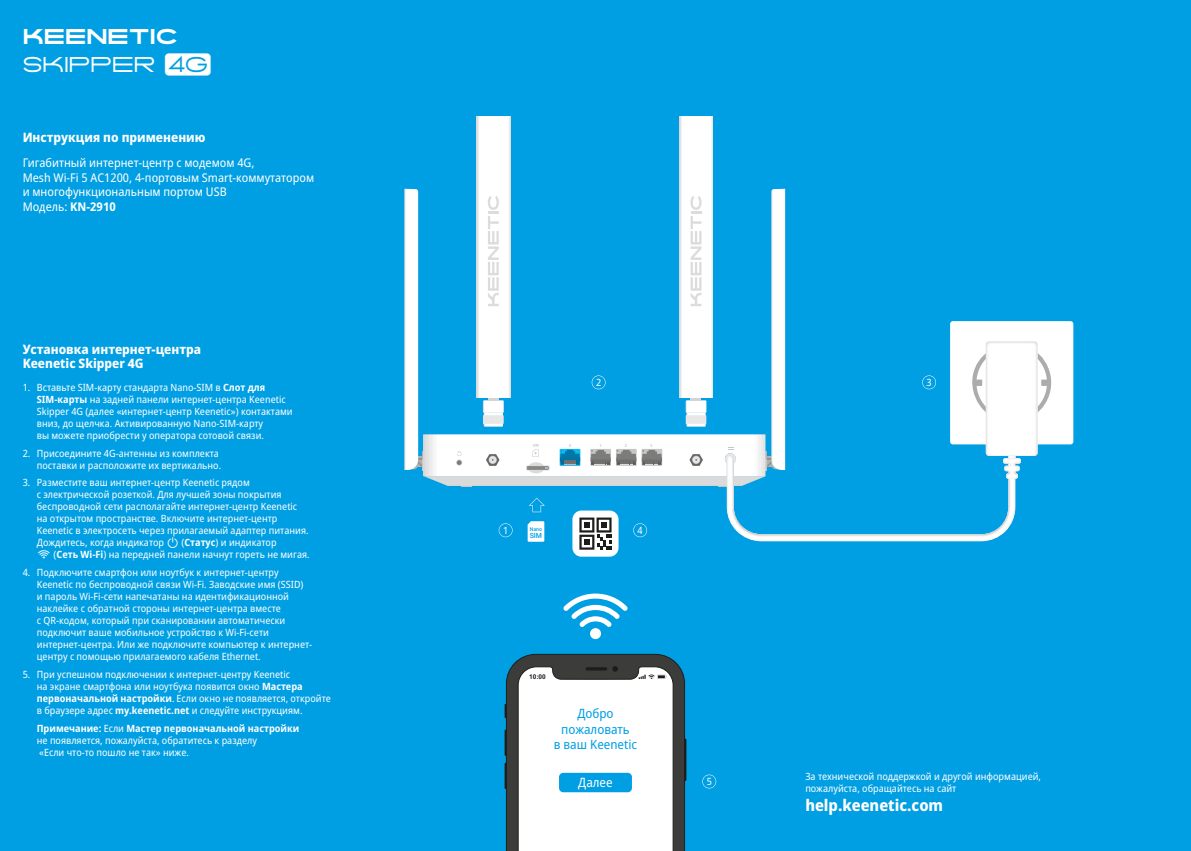
<style>
.page{position:relative;width:1191px;height:851px;background:#fff}
.page>*{position:absolute;margin:0;border:0;box-sizing:border-box;transform-origin:0 0}
.t1{font:20px "KEENETIC Logo";color:#fff}
.t2{font:20px "KEENETICM";color:#fff}
.t3{font:800 semi-condensed 16px "Noto Sans";color:#fff}
.t4{font:800 semi-condensed 13px/14px "Noto Sans";color:#fff}
.t5{font:semi-condensed 12.9px/15.4px "Noto Sans";color:#009fe3;text-align:center}
.t6{font:semi-condensed 12.9px "Noto Sans";color:#fff}
.t7{font:semi-condensed 12px/14.4px "Noto Sans";color:#fff}
.t8{font:semi-condensed 10px/12px "Noto Sans";color:#fff}
.t9{font:500 7.1px "Roboto";color:#009fe3}
.t10{font:700 6.6px "Arial";color:#1d1d1b}
.t11{font:500 5.2px "Roboto";color:#009fe3}
.t12{font:700 4px "Arial";color:#c6c6c6}
.s1{font-weight:700}
.s2{font-family:"QSG Simbols";font-stretch:normal}
</style>
<div class="page">
<div style="left:0;top:0;width:1191px;height:850px;background:#009fe3"></div>
<svg style="left:633px;top:523px;width:14px;height:14px"></svg>
<svg style="left:702px;top:774px;width:14px;height:14px"></svg>
<svg style="left:922px;top:375px;width:14px;height:5px"></svg>
<svg style="left:504px;top:653px;width:182px;height:197px;background:#c8cdce"></svg>
<svg style="left:563px;top:593px;width:64px;height:46px"></svg>
<div style="left:572px;top:510px;width:46px;height:46px;background:#fff;border-radius:9px"></div>
<svg style="left:579px;top:517px;width:32px;height:32px"></svg>
<div style="left:559px;top:772px;width:73px;height:20px;background:#009fe3;border-radius:4px"></div>
<svg style="left:499px;top:523px;width:13px;height:14px"></svg>
<svg style="left:527px;top:521px;width:17px;height:20px"></svg>
<svg style="left:529px;top:498px;width:16px;height:14px"></svg>
<div style="left:679px;top:116px;width:34px;height:281px;background:linear-gradient(to right,#fdfdfd,#fefefe)"></div>
<div style="left:476px;top:116px;width:34px;height:281px;background:linear-gradient(to right,#fbfbfb,#fff)"></div>
<svg style="left:404px;top:189px;width:381px;height:298px"></svg>
<div style="left:950px;top:321px;width:123px;height:123px;background:#fff;border-radius:3px"></div>
<svg style="left:972px;top:343px;width:79px;height:79px"></svg>
<svg style="left:727px;top:380px;width:258px;height:75px"></svg>
<img style="left:727px;top:455px;width:288px;height:86px">
<img style="left:985px;top:341px;width:52px;height:115px">
<svg style="left:1003px;top:456px;width:13px;height:2px"></svg>
<img style="left:1003px;top:458px;width:18px;height:20px">
<h1 class="t1" style="left:23px;top:24px;width:157px">KEENETIC</h1>
<h1 class="t2" style="left:23px;top:52px;width:190px">SKIPPER Ó</h1>
<h3 class="t4" style="left:23px;top:130px;width:184px">Инструкция по применению</h3>
<p class="t7" style="left:23px;top:157px;width:293px">Гигабитный интернет-центр с модемом 4G,<br>Mesh Wi-Fi 5 AС1200, 4-портовым Smart-коммутатором и многофункциональным портом USB<br>Модель: <span class="s1">KN-2910</span></p>
<h3 class="t4" style="left:23px;top:342px;width:180px">Установка интернет-центра<br>Keenetic Skipper 4G</h3>
<p class="t8" style="left:37px;top:382px;width:257px;text-indent:-14px">1. Вставьте SIM-карту стандарта Nano-SIM в <span class="s1">Cлот для SIM-карты</span> на задней панели интернет-центра Keenetic Skipper 4G (далее «интернет-центр Keenetic») контактами вниз, до щелчка. Активированную Nano-SIM-карту<br>вы можете приобрести у оператора сотовой связи.</p>
<p class="t8" style="left:23px;top:448px;width:200px;text-align:right">2. Присоедините 4G-антенны из комплекта поставки и расположите их вертикально.</p>
<p class="t8" style="left:37px;top:477px;width:274px;text-indent:-14px">3. Разместите ваш интернет-центр Keenetic рядом<br>с электрической розеткой. Для лучшей зоны покрытия беспроводной сети располагайте интернет-центр Keenetic на открытом пространстве. Включите интернет‑центр Keenetic в электросеть через прилагаемый адаптер питания.<br>Дождитесь, когда индикатор <span class="s2">C</span> (<span class="s1">Статус</span>) и индикатор<br><span class="s2">D</span> (<span class="s1">Сеть Wi-Fi</span>) на передней панели начнут гореть не мигая.</p>
<p class="t8" style="left:37px;top:567px;width:277px;text-indent:-14px">4. Подключите смартфон или ноутбук к интернет-центру Keenetic по беспроводной связи Wi-Fi. Заводские имя (SSID)<br>и пароль Wi-Fi-сети напечатаны на идентификационной наклейке с обратной стороны интернет-центра вместе<br>с QR-кодом, который при сканировании автоматически подключит ваше мобильное устройство к Wi-Fi-сети интернет-центра. Или же подключите компьютер к интернет&shy;центру с помощью прилагаемого кабеля Ethernet.</p>
<p class="t8" style="left:37px;top:669px;width:295px;text-indent:-14px">5. При успешном подключении к интернет-центру Keenetic<br>на экране смартфона или ноутбука появится окно <span class="s1">Мастера первоначальной настройки</span>. Если окно не появляется, откройте в браузере адрес <span class="s1">my.keenetic.net</span> и следуйте инструкциям.</p>
<p class="t8" style="left:37px;top:722px;width:264px"><span class="s1">Примечание:</span> Если <span class="s1">Мастер первоначальной настройки </span>не появляется, пожалуйста, обратитесь к разделу<br>«Если что-то пошло не так» ниже.</p>
<p class="t8" style="left:596px;top:377px;width:7px">2</p>
<p class="t8" style="left:926px;top:377px;width:7px">3</p>
<p class="t12" style="left:569px;top:442px;width:4px">0</p>
<p class="t12" style="left:625px;top:442px;width:4px">2</p>
<p class="t12" style="left:599px;top:442px;width:4px">1</p>
<p class="t12" style="left:650px;top:442px;width:4px">3</p>
<p class="t8" style="left:503px;top:525px;width:7px">1</p>
<p class="t11" style="left:529px;top:525px;width:14px">Nano</p>
<p class="t9" style="left:529px;top:530px;width:14px">SIM</p>
<p class="t8" style="left:637px;top:525px;width:7px">4</p>
<p class="t10" style="left:529px;top:671px;width:18px">10:00</p>
<p class="t5" style="left:554px;top:707px;width:85px">Добро пожаловать<br>в ваш Keenetic</p>
<p class="t6" style="left:578px;top:776px;width:36px">Далее</p>
<p class="t8" style="left:706px;top:776px;width:7px">5</p>
<p class="t8" style="left:805px;top:771px;width:237px">За технической поддержкой и другой информацией, пожалуйста, обращайтесь на сайт</p>
<h2 class="t3" style="left:805px;top:793px;width:139px">help.keenetic.com</h2>
</div>
